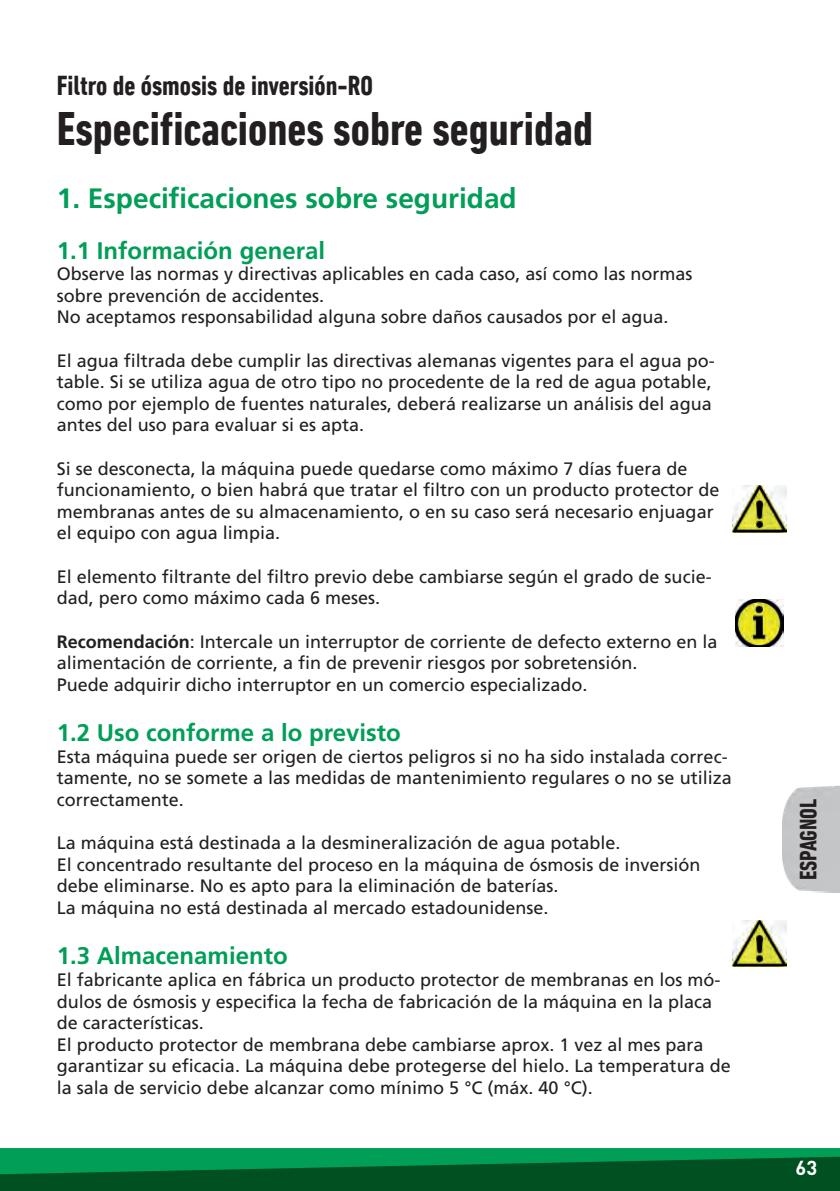
<style>
.page{position:relative;width:840px;height:1191px;background:#fff}
.page>*{position:absolute;margin:0;border:0;box-sizing:border-box;transform-origin:0 0}
.t1{font:700 condensed 48px "DIN Next LT Pro";color:#231f20}
.t2{font:700 28px "Frutiger LT Pro";color:#009e57}
.t3{font:700 condensed 28px "DIN Next LT Pro";color:#231f20}
.t4{font:700 24px "Frutiger LT Pro";color:#009e57}
.t5{font:700 condensed 24px "DIN Next LT Pro";color:#231f20}
.t6{font:700 20px "DIN Pro";color:#fff}
.t7{font:18px/21.6px "Frutiger LT Pro";color:#231f20}
.s1{font-weight:700}
</style>
<div class="page">
<svg style="left:0;top:1148px;width:839px;height:43px;background:#006f37"></svg>
<img style="left:782px;top:785px;width:57px;height:107px">
<img style="left:735px;top:600px;width:48px;height:47px">
<img style="left:732px;top:485px;width:53px;height:47px">
<img style="left:732px;top:920px;width:53px;height:47px">
<h2 class="t3" style="left:57px;top:69px;width:317px">Filtro de ósmosis de inversión-RO</h2>
<h1 class="t1" style="left:57px;top:101px;width:537px">Especificaciones sobre seguridad</h1>
<h2 class="t2" style="left:57px;top:182px;width:461px">1. Especificaciones sobre seguridad</h2>
<h3 class="t4" style="left:57px;top:236px;width:270px">1.1 Información general</h3>
<p class="t7" style="left:57px;top:263px;width:637px">Observe las normas y directivas aplicables en cada caso, así como las normas sobre prevención de accidentes.<br>No aceptamos responsabilidad alguna sobre daños causados por el agua.</p>
<p class="t7" style="left:57px;top:350px;width:659px">El agua filtrada debe cumplir las directivas alemanas vigentes para el agua po&shy;table. Si se utiliza agua de otro tipo no procedente de la red de agua potable, como por ejemplo de fuentes naturales, deberá realizarse un análisis del agua antes del uso para evaluar si es apta.</p>
<p class="t7" style="left:57px;top:458px;width:664px">Si se desconecta, la máquina puede quedarse como máximo 7 días fuera de funcionamiento, o bien habrá que tratar el filtro con un producto protector de membranas antes de su almacenamiento, o en su caso será necesario enjuagar el equipo con agua limpia.</p>
<p class="t7" style="left:57px;top:566px;width:656px">El elemento filtrante del filtro previo debe cambiarse según el grado de sucie&shy;dad, pero como máximo cada 6 meses.</p>
<p class="t7" style="left:57px;top:630px;width:662px"><span class="s1">Recomendación</span>: Intercale un interruptor de corriente de defecto externo en la alimentación de corriente, a fin de prevenir riesgos por sobretensión.<br>Puede adquirir dicho interruptor en un comercio especializado.</p>
<h3 class="t4" style="left:57px;top:718px;width:345px">1.2 Uso conforme a lo previsto</h3>
<p class="t7" style="left:57px;top:746px;width:676px">Esta máquina puede ser origen de ciertos peligros si no ha sido instalada correc&shy;tamente, no se somete a las medidas de mantenimiento regulares o no se utiliza correctamente.</p>
<p class="t7" style="left:57px;top:832px;width:645px">La máquina está destinada a la desmineralización de agua potable.<br>El concentrado resultante del proceso en la máquina de ósmosis de inversión debe eliminarse. No es apto para la eliminación de baterías.<br>La máquina no está destinada al mercado estadounidense.</p>
<h3 class="t4" style="left:57px;top:942px;width:232px">1.3 Almacenamiento</h3>
<p class="t7" style="left:57px;top:969px;width:675px">El fabricante aplica en fábrica un producto protector de membranas en los mó&shy;dulos de ósmosis y especifica la fecha de fabricación de la máquina en la placa de características.<br>El producto protector de membrana debe cambiarse aprox. 1 vez al mes para garantizar su eficacia. La máquina debe protegerse del hielo. La temperatura de la sala de servicio debe alcanzar como mínimo 5 °C (máx. 40 °C).</p>
<h3 class="t5" style="left:794px;top:880px;width:83px;rotate:-90deg">ESPAGNOL</h3>
<p class="t6" style="left:795px;top:1154px;width:23px">63</p>
</div>
